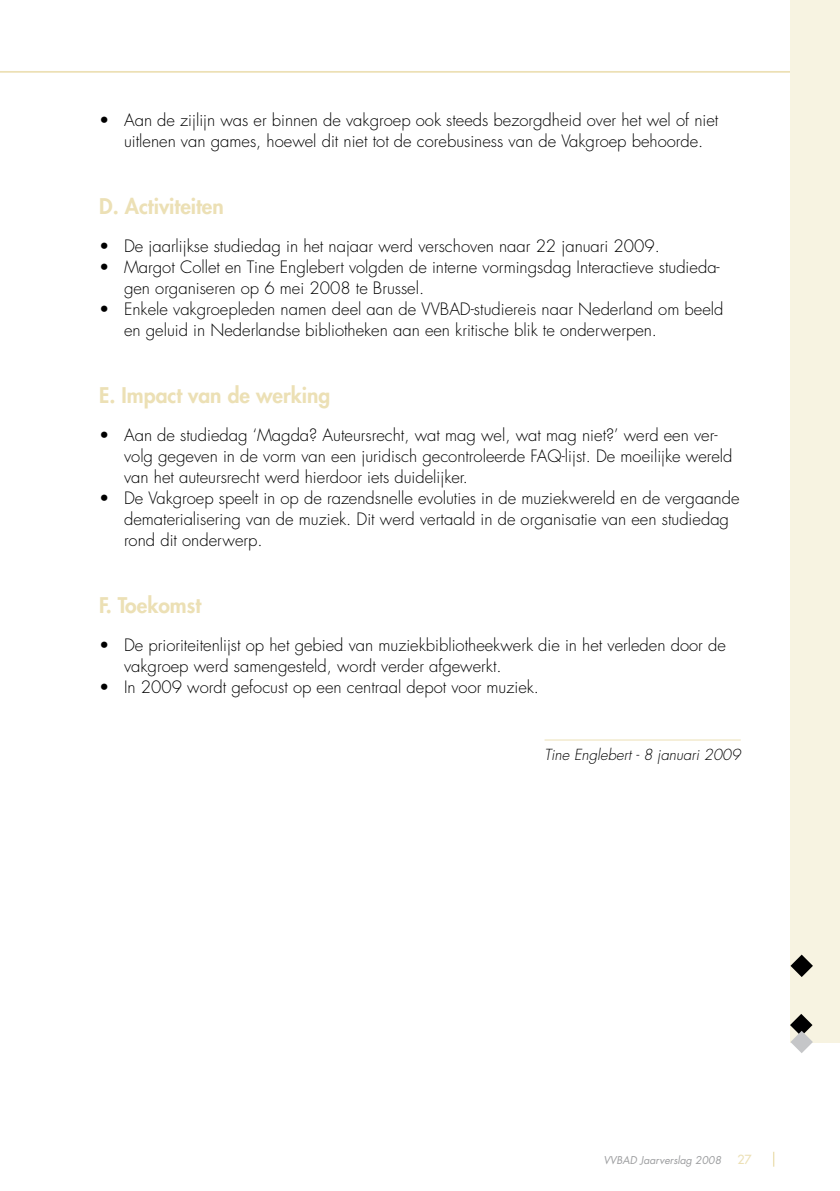
<style>
.page{position:relative;width:840px;height:1191px;background:#fff}
.page>*{position:absolute;margin:0;border:0;box-sizing:border-box;transform-origin:0 0}
.t1{font:800 21px "Futura";color:#ece0b5}
.t2{font:300 16.62px/21px "Futura";color:#000}
.t3{font:italic 300 14.88px "Futura";color:#000}
.t4{font:12.25px "Futura";color:#ece0b5}
.t5{font:italic 10.5px "Futura";color:#9c9d9f}
</style>
<div class="page">
<svg style="left:773px;top:1151px;width:1px;height:15px"></svg>
<hr style="left:544px;top:739px;width:197px;height:1px;background:#ece0b5">
<hr style="left:0;top:71px;width:840px;height:2px;background:#ece0b5">
<div style="left:790px;top:0;width:50px;height:1042px;background:#f7f3e1"></div>
<svg style="left:790px;top:954px;width:23px;height:23px"></svg>
<svg style="left:790px;top:1014px;width:23px;height:39px"></svg>
<p class="t2" style="left:99px;top:110px;width:620px;text-align:center">• Aan de zijlijn was er binnen de vakgroep ook steeds bezorgdheid over het wel of niet uitlenen van games, hoewel dit niet tot de corebusiness van de Vakgroep behoorde.</p>
<p class="t1" style="left:99px;top:192px;width:126px">D. Activiteiten</p>
<p class="t2" style="left:99px;top:236px;width:562px">• De jaarlijkse studiedag in het najaar werd verschoven naar 22 januari 2009.</p>
<p class="t2" style="left:124px;top:257px;width:597px;text-indent:-25px">• Margot Collet en Tine Englebert volgden de interne vormingsdag Interactieve studieda&shy;gen organiseren op 6 mei 2008 te Brussel.</p>
<p class="t2" style="left:124px;top:299px;width:601px;text-indent:-25px">• Enkele vakgroepleden namen deel aan de VVBAD-studiereis naar Nederland om beeld en geluid in Nederlandse bibliotheken aan een kritische blik te onderwerpen.</p>
<p class="t1" style="left:99px;top:381px;width:233px">E. Impact van de werking</p>
<p class="t2" style="left:124px;top:425px;width:610px;text-indent:-25px">• Aan de studiedag ‘Magda? Auteursrecht, wat mag wel, wat mag niet?’ werd een ver&shy;volg gegeven in de vorm van een juridisch gecontroleerde FAQ-lijst. De moeilijke wereld van het auteursrecht werd hierdoor iets duidelijker.</p>
<p class="t2" style="left:124px;top:488px;width:617px;text-indent:-25px">• De Vakgroep speelt in op de razendsnelle evoluties in de muziekwereld en de vergaande dematerialisering van de muziek. Dit werd vertaald in de organisatie van een studiedag rond dit onderwerp.</p>
<p class="t1" style="left:99px;top:591px;width:103px">F. Toekomst</p>
<p class="t2" style="left:124px;top:635px;width:603px;text-indent:-25px">• De prioriteitenlijst op het gebied van muziekbibliotheekwerk die in het verleden door de vakgroep werd samengesteld, wordt verder afgewerkt.</p>
<p class="t2" style="left:99px;top:677px;width:441px">• In 2009 wordt gefocust op een centraal depot voor muziek.</p>
<p class="t3" style="left:544px;top:745px;width:198px">Tine Englebert - 8 januari 2009</p>
<p class="t5" style="left:603px;top:1153px;width:119px">VVBAD Jaarverslag 2008</p>
<p class="t4" style="left:737px;top:1151px;width:16px">27</p>
</div>
